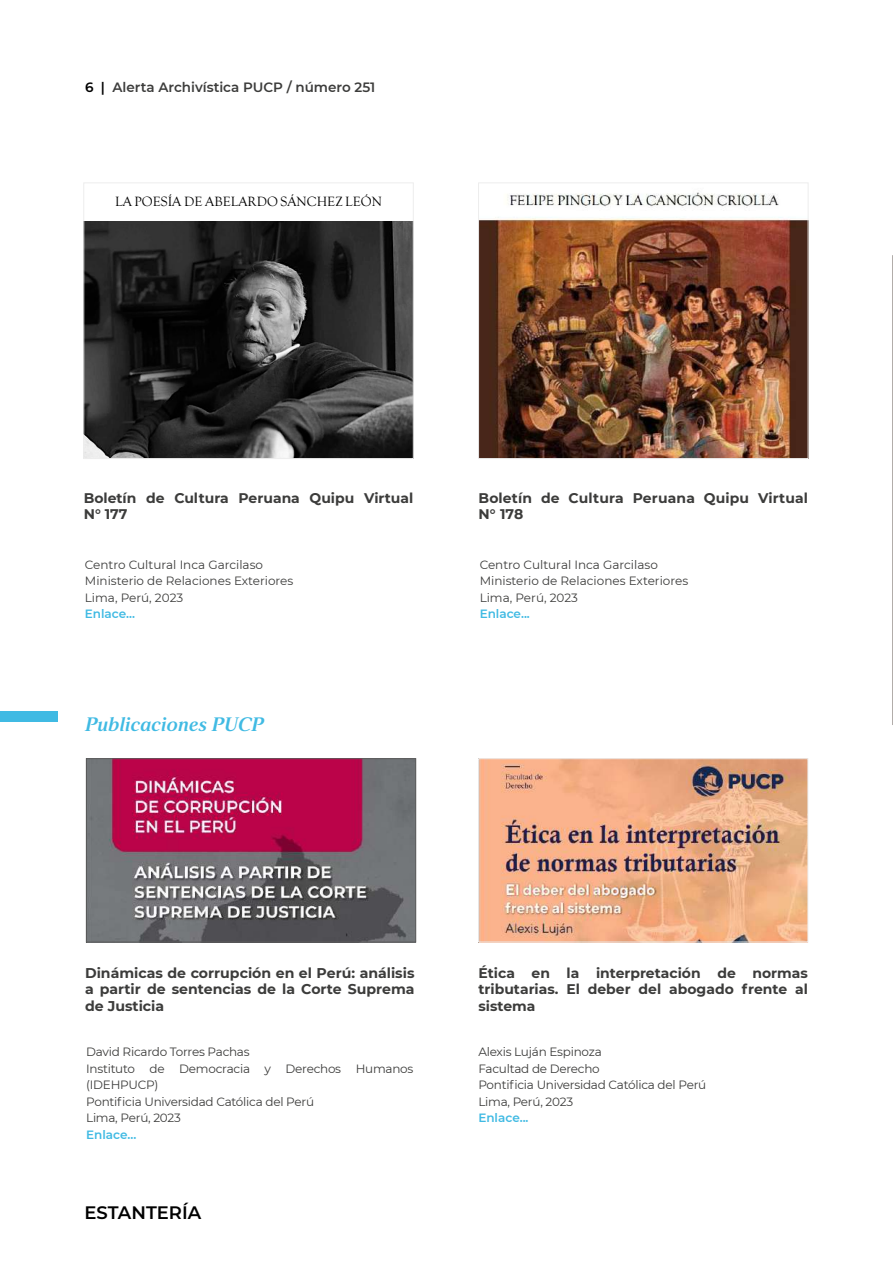
<style>
.page{position:relative;width:893px;height:1263px;background:#fff}
.page>*{position:absolute;margin:0;border:0;box-sizing:border-box;transform-origin:0 0}
.t1{font:19.5px "Strato Pro Demi Bold It";color:#40bae3}
.t2{font:600 18px "Montserrat";color:#000}
.t3{font:700 14.1px/16.5px "Montserrat";color:#3c3c3b;text-align:justify}
.t4{font:700 13.95px/16.5px "Montserrat";color:#3c3c3b}
.t5{font:13.8px "Goudy Old Style T";color:#000}
.t6{font:600 13.5px "Montserrat";color:#3c3c3b}
.t7{font:12px/16.5px "Montserrat";letter-spacing:-.02em;color:#3c3c3b}
.t8{font:12px/16.5px "Montserrat";color:#3c3c3b}
.t9{font:600 12px "Montserrat";color:#40bae3}
.s1{color:#000}
</style>
<div class="page">
<div style="left:0;top:711px;width:58px;height:11px;background:#40bae3"></div>
<img style="left:88px;top:761px;width:326px;height:179px">
<div style="left:86px;top:759px;width:330px;height:183px;border:1px solid #5c5c5c"></div>
<img style="left:481px;top:761px;width:325px;height:179px">
<div style="left:479px;top:759px;width:329px;height:183px;border:1px solid #ededed"></div>
<img style="left:481px;top:192px;width:325px;height:264px">
<div style="left:479px;top:183px;width:329px;height:275px;border:1px solid #ededed"></div>
<img style="left:86px;top:221px;width:325px;height:235px">
<div style="left:84px;top:183px;width:329px;height:275px;border:1px solid #ededed"></div>
<svg style="left:892px;top:256px;width:1px;height:468px"></svg>
<p class="t6" style="left:85px;top:77px;width:292px"><span class="s1">6 |</span> Alerta Archivística PUCP / número 251</p>
<p class="t5" style="left:115px;top:194px;width:268px">LA POESÍA DE ABELARDO SÁNCHEZ LEÓN</p>
<p class="t4" style="left:84px;top:489px;width:331px">Boletín de Cultura Peruana Quipu Virtual<br>N° 177</p>
<p class="t8" style="left:85px;top:556px;width:210px">Centro Cultural Inca Garcilaso<br>Ministerio de Relaciones Exteriores<br>Lima, Perú, 2023</p>
<p class="t9" style="left:85px;top:606px;width:52px">Enlace...</p>
<h1 class="t1" style="left:85px;top:712px;width:180px">Publicaciones PUCP</h1>
<p class="t4" style="left:479px;top:489px;width:331px">Boletín de Cultura Peruana Quipu Virtual<br>N° 178</p>
<p class="t8" style="left:480px;top:556px;width:210px">Centro Cultural Inca Garcilaso<br>Ministerio de Relaciones Exteriores<br>Lima, Perú, 2023</p>
<p class="t9" style="left:480px;top:606px;width:52px">Enlace...</p>
<p class="t3" style="left:85px;top:964px;width:331px">Dinámicas de corrupción en el Perú: análisis a partir de sentencias de la Corte Suprema de Justicia</p>
<p class="t4" style="left:479px;top:964px;width:331px;text-align:justify">Ética en la interpretación de normas tributarias. El deber del abogado frente al sistema</p>
<p class="t7" style="left:86px;top:1043px;width:329px">David Ricardo Torres Pachas<br>Instituto de Democracia y Derechos Humanos (IDEHPUCP)<br>Pontificia Universidad Católica del Perú<br>Lima, Perú, 2023</p>
<p class="t9" style="left:86px;top:1126px;width:52px">Enlace...</p>
<h2 class="t2" style="left:85px;top:1200px;width:118px">ESTANTERÍA</h2>
<p class="t7" style="left:478px;top:1043px;width:229px">Alexis Luján Espinoza<br>Facultad de Derecho<br>Pontificia Universidad Católica del Perú<br>Lima, Perú, 2023</p>
<p class="t9" style="left:478px;top:1109px;width:52px">Enlace...</p>
</div>
